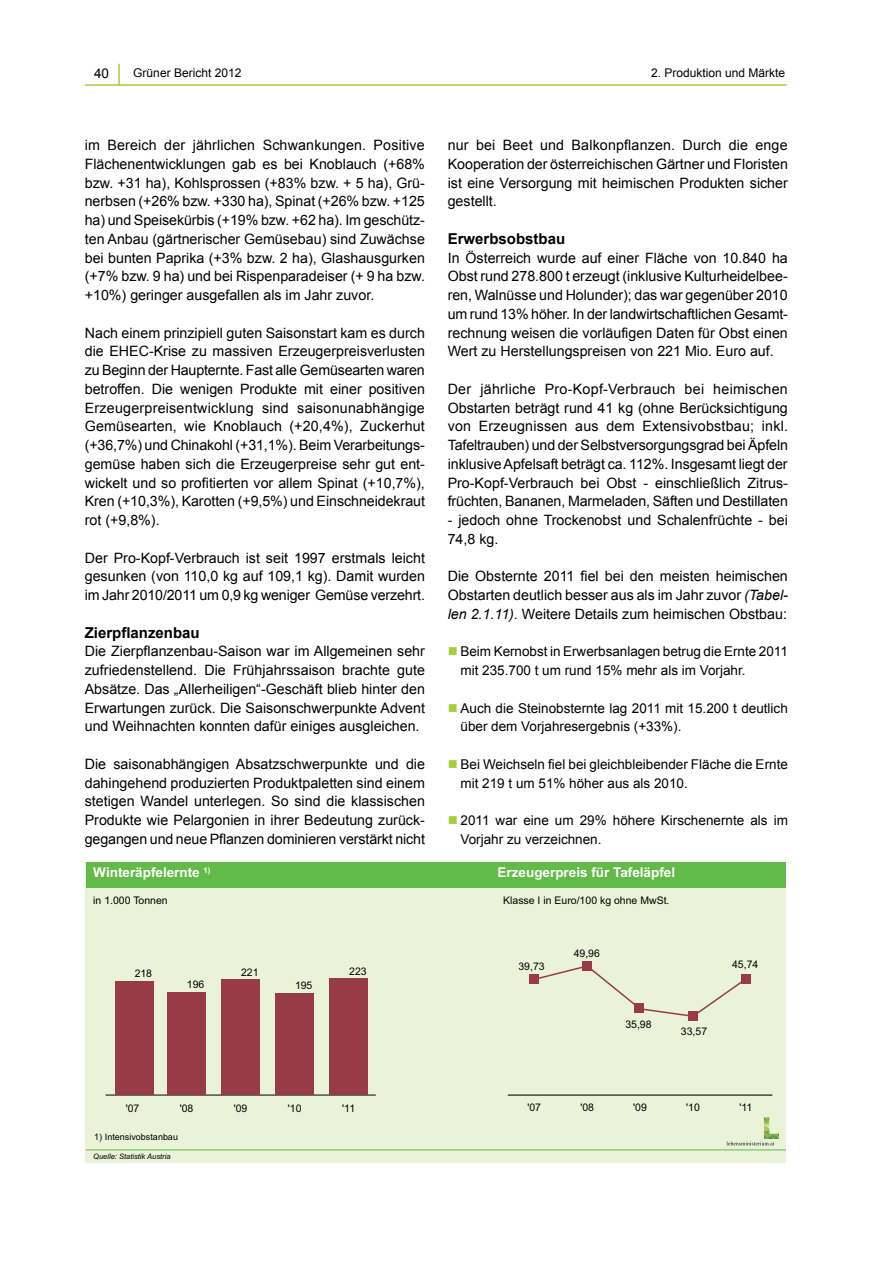
<style>
.page{position:relative;width:893px;height:1263px;background:#fff}
.page>*{position:absolute;margin:0;border:0;box-sizing:border-box;transform-origin:0 0}
.t1{font:700 15px "Arial";color:#000}
.t2{font:14.25px/18.8px "Arial";color:#000;text-align:justify}
.t3{font:13.5px/18.8px "Arial";color:#000}
.t4{font:700 13.5px "Arial";color:#fff}
.t5{font:12px "Arial";color:#000}
.t6{font:10.5px "Arial";color:#000}
.t7{font:9px "Arial";color:#000}
.t8{font:italic 7.5px "Arial";color:#000}
.s1{font-style:italic}
.s2{color:#a6ce39}
</style>
<div class="page">
<hr style="left:85px;top:84px;width:702px;height:2px;background:#a6ce39">
<hr style="left:118px;top:64px;width:2px;height:21px;background:#a6ce39">
<div style="left:86px;top:862px;width:700px;height:301px;background:#eaf3d8"></div>
<hr style="left:508px;top:1095px;width:264px;height:1px;background:#000">
<svg style="left:532px;top:964px;width:216px;height:54px"></svg>
<div style="left:530px;top:975px;width:9px;height:9px;background:#973b49"></div>
<div style="left:583px;top:961px;width:9px;height:9px;background:#973b49"></div>
<div style="left:635px;top:1004px;width:9px;height:9px;background:#973b49"></div>
<div style="left:689px;top:1011px;width:9px;height:9px;background:#973b49"></div>
<div style="left:741px;top:975px;width:9px;height:9px;background:#973b49"></div>
<img style="left:764px;top:1117px;width:15px;height:22px">
<svg style="left:726px;top:1141px;width:48px;height:5px"></svg>
<hr style="left:106px;top:1095px;width:270px;height:1px;background:#000">
<div style="left:115px;top:981px;width:39px;height:114px;background:#973b49"></div>
<div style="left:167px;top:993px;width:39px;height:102px;background:#973b49"></div>
<div style="left:221px;top:980px;width:39px;height:115px;background:#973b49"></div>
<div style="left:275px;top:993px;width:39px;height:102px;background:#973b49"></div>
<div style="left:329px;top:979px;width:39px;height:116px;background:#973b49"></div>
<div style="left:86px;top:862px;width:700px;height:26px;background:#62bb46"></div>
<hr style="left:86px;top:1149px;width:700px;height:1px;background:#62bb46">
<p class="t3" style="left:94px;top:64px;width:17px">40</p>
<p class="t5" style="left:133px;top:65px;width:110px">Grüner Bericht 2012</p>
<p class="t5" style="left:651px;top:65px;width:136px">2. Produktion und Märkte</p>
<p class="t2" style="left:85px;top:136px;width:342px">im Bereich der jährlichen Schwankungen. Positive Flächenentwicklungen gab es bei Knoblauch (+68% bzw. +31 ha), Kohlsprossen (+83% bzw. + 5 ha), Grü&shy;nerbsen (+26% bzw. +330 ha), Spinat (+26% bzw. +125 ha) und Speisekürbis (+19% bzw. +62 ha). Im geschütz&shy;ten Anbau (gärtnerischer Gemüsebau) sind Zuwächse bei bunten Paprika (+3% bzw. 2 ha), Glashausgurken (+7% bzw. 9 ha) und bei Rispenparadeiser (+ 9 ha bzw. +10%) geringer ausgefallen als im Jahr zuvor.</p>
<p class="t2" style="left:85px;top:323px;width:342px">Nach einem prinzipiell guten Saisonstart kam es durch die EHEC-Krise zu massiven Erzeugerpreisverlusten zu Beginn der Haupternte. Fast alle Gemüsearten waren betroffen. Die wenigen Produkte mit einer positiven Erzeugerpreisentwicklung sind saisonunabhängige Gemüsearten, wie Knoblauch (+20,4%), Zuckerhut (+36,7%) und Chinakohl (+31,1%). Beim Verarbeitungs&shy;gemüse haben sich die Erzeugerpreise sehr gut ent&shy;wickelt und so profitierten vor allem Spinat (+10,7%), Kren (+10,3%), Karotten (+9,5%) und Einschneidekraut rot (+9,8%).</p>
<p class="t2" style="left:85px;top:548px;width:342px">Der Pro-Kopf-Verbrauch ist seit 1997 erstmals leicht gesunken (von 110,0 kg auf 109,1 kg). Damit wurden im Jahr 2010/2011 um 0,9 kg weniger Gemüse verzehrt.</p>
<p class="t1" style="left:85px;top:622px;width:117px">Zierpflanzenbau</p>
<p class="t2" style="left:85px;top:642px;width:342px">Die Zierpflanzenbau-Saison war im Allgemeinen sehr zufriedenstellend. Die Frühjahrssaison brachte gute Absätze. Das „Allerheiligen“-Geschäft blieb hinter den Erwartungen zurück. Die Saisonschwerpunkte Advent und Weihnachten konnten dafür einiges ausgleichen.</p>
<p class="t2" style="left:85px;top:755px;width:342px">Die saisonabhängigen Absatzschwerpunkte und die dahingehend produzierten Produktpaletten sind einem stetigen Wandel unterlegen. So sind die klassischen Produkte wie Pelargonien in ihrer Bedeutung zurück&shy;gegangen und neue Pflanzen dominieren verstärkt nicht</p>
<p class="t2" style="left:448px;top:136px;width:342px">nur bei Beet und Balkonpflanzen. Durch die enge Kooperation der österreichischen Gärtner und Floristen ist eine Versorgung mit heimischen Produkten sicher gestellt.</p>
<p class="t1" style="left:448px;top:228px;width:119px">Erwerbsobstbau</p>
<p class="t2" style="left:448px;top:248px;width:342px">In Österreich wurde auf einer Fläche von 10.840 ha Obst rund 278.800 t erzeugt (inklusive Kulturheidelbee&shy;ren, Walnüsse und Holunder); das war gegenüber 2010 um rund 13% höher. In der landwirtschaftlichen Gesamt&shy;rechnung weisen die vorläufigen Daten für Obst einen Wert zu Herstellungspreisen von 221 Mio. Euro auf.</p>
<p class="t2" style="left:448px;top:380px;width:342px">Der jährliche Pro-Kopf-Verbrauch bei heimischen Obstarten beträgt rund 41 kg (ohne Berücksichtigung von Erzeugnissen aus dem Extensivobstbau; inkl.<br>Tafeltrauben) und der Selbstversorgungsgrad bei Äpfeln inklusive Apfelsaft beträgt ca. 112%. Insgesamt liegt der Pro-Kopf-Verbrauch bei Obst - einschließlich Zitrus&shy;früchten, Bananen, Marmeladen, Säften und Destillaten</p>
<p class="t2" style="left:448px;top:511px;width:342px">- jedoch ohne Trockenobst und Schalenfrüchte - bei<br>74,8 kg.</p>
<p class="t2" style="left:448px;top:567px;width:342px">Die Obsternte 2011 fiel bei den meisten heimischen Obstarten deutlich besser aus als im Jahr zuvor <span class="s1">(Tabel&shy;len 2.1.11).</span> Weitere Details zum heimischen Obstbau:</p>
<p class="t3" style="left:460px;top:642px;width:329px;text-indent:-13px"><span class="s2">■</span> Beim Kernobst in Erwerbsanlagen betrug die Ernte 2011 mit 235.700 t um rund 15% mehr als im Vorjahr.</p>
<p class="t3" style="left:460px;top:699px;width:329px;text-indent:-13px"><span class="s2">■</span> Auch die Steinobsternte lag 2011 mit 15.200 t deutlich über dem Vorjahresergebnis (+33%).</p>
<p class="t3" style="left:460px;top:755px;width:329px;text-indent:-13px"><span class="s2">■</span> Bei Weichseln fiel bei gleichbleibender Fläche die Ernte mit 219 t um 51% höher aus als 2010.</p>
<p class="t3" style="left:460px;top:811px;width:329px;text-indent:-13px"><span class="s2">■</span> 2011 war eine um 29% höhere Kirschenernte als im<br>Vorjahr zu verzeichnen.</p>
<p class="t4" style="left:93px;top:864px;width:119px">Winteräpfelernte <sup>1)</sup></p>
<p class="t4" style="left:498px;top:864px;width:179px">Erzeugerpreis für Tafeläpfel</p>
<p class="t6" style="left:93px;top:893px;width:76px">in 1.000 Tonnen</p>
<p class="t6" style="left:503px;top:893px;width:168px">Klasse I in Euro/100 kg ohne MwSt.</p>
<p class="t6" style="left:135px;top:967px;width:19px">218</p>
<p class="t6" style="left:187px;top:977px;width:19px">196</p>
<p class="t6" style="left:241px;top:965px;width:19px">221</p>
<p class="t6" style="left:295px;top:979px;width:19px">195</p>
<p class="t6" style="left:349px;top:964px;width:19px">223</p>
<p class="t6" style="left:126px;top:1101px;width:15px">'07</p>
<p class="t6" style="left:180px;top:1101px;width:15px">'08</p>
<p class="t6" style="left:234px;top:1101px;width:15px">'09</p>
<p class="t6" style="left:288px;top:1101px;width:15px">'10</p>
<p class="t6" style="left:342px;top:1101px;width:14px">'11</p>
<p class="t7" style="left:94px;top:1130px;width:85px">1) Intensivobstanbau</p>
<p class="t8" style="left:93px;top:1152px;width:79px">Quelle: Statistik Austria</p>
<p class="t6" style="left:518px;top:959px;width:28px">39,73</p>
<p class="t6" style="left:574px;top:946px;width:28px">49,96</p>
<p class="t6" style="left:625px;top:1018px;width:28px">35,98</p>
<p class="t6" style="left:681px;top:1024px;width:28px">33,57</p>
<p class="t6" style="left:732px;top:957px;width:28px">45,74</p>
<p class="t6" style="left:527px;top:1101px;width:15px">'07</p>
<p class="t6" style="left:580px;top:1101px;width:15px">'08</p>
<p class="t6" style="left:633px;top:1101px;width:15px">'09</p>
<p class="t6" style="left:686px;top:1101px;width:15px">'10</p>
<p class="t6" style="left:739px;top:1101px;width:14px">'11</p>
</div>
